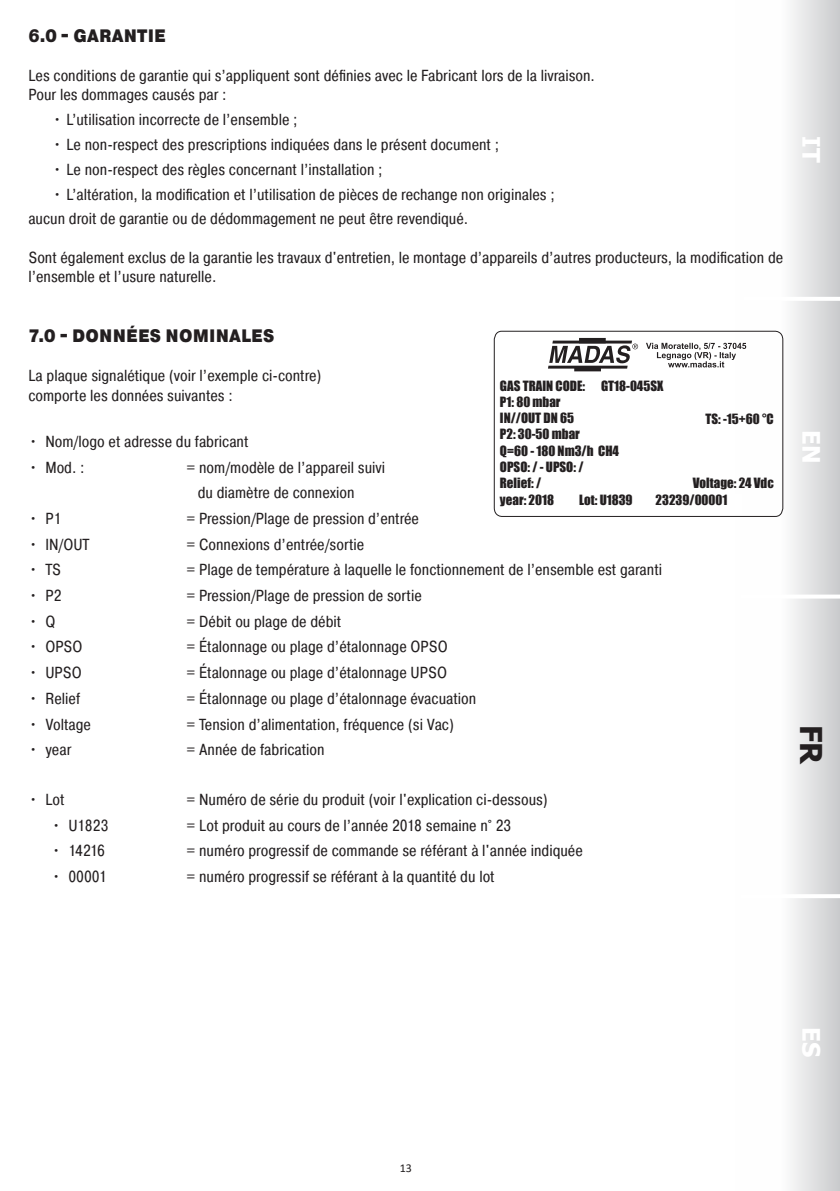
<style>
.page{position:relative;width:840px;height:1191px;background:#fff}
.page>*{position:absolute;margin:0;border:0;box-sizing:border-box;transform-origin:0 0}
.t1{font:700 30px "Tahoma";color:#231f20}
.t2{font:700 24px "Tahoma";color:#fff}
.t3{font:900 18px "Pragmatica Cond";letter-spacing:.01em;color:#231f20}
.t4{font:16px/19.2px "Pragmatica Cond";color:#231f20}
.t5{font:13px "Impact";color:#231f20}
.t6{font:12px "Calibri";color:#231f20}
</style>
<div class="page">
<div style="left:734px;top:0;width:105px;height:1191px;background:linear-gradient(to right,#fff,#d4d5d7)"></div>
<hr style="left:743px;top:297px;width:96px;height:4px;background:#fff">
<hr style="left:740px;top:594px;width:99px;height:4px;background:#fff">
<hr style="left:740px;top:894px;width:99px;height:4px;background:#fff">
<div style="left:493px;top:331px;width:289px;height:186px;border:1px solid #231f20;border-radius:8px"></div>
<div style="left:499px;top:494px;width:242px;height:20px;background:#fff"></div>
<hr style="left:552px;top:340px;width:79px;height:3px;background:#231f20">
<hr style="left:547px;top:366px;width:80px;height:2px;background:#231f20">
<div style="left:578px;top:338px;width:27px;height:5px;background:#231f20"></div>
<div style="left:574px;top:366px;width:26px;height:5px;background:#231f20"></div>
<svg style="left:549px;top:343px;width:88px;height:20px"></svg>
<svg style="left:646px;top:343px;width:99px;height:24px"></svg>
<p class="t3" style="left:28px;top:25px;width:139px">6.0 - GARANTIE</p>
<p class="t4" style="left:28px;top:66px;width:568px">Les conditions de garantie qui s’appliquent sont définies avec le Fabricant lors de la livraison.</p>
<p class="t4" style="left:28px;top:85px;width:200px">Pour les dommages causés par :</p>
<p class="t4" style="left:52px;top:110px;width:246px">• L’utilisation incorrecte de l’ensemble ;</p>
<p class="t4" style="left:52px;top:135px;width:448px">• Le non-respect des prescriptions indiquées dans le présent document ;</p>
<p class="t4" style="left:52px;top:159px;width:331px">• Le non-respect des règles concernant l’installation ;</p>
<p class="t4" style="left:52px;top:184px;width:503px">• L’altération, la modification et l’utilisation de pièces de rechange non originales ;</p>
<p class="t4" style="left:28px;top:209px;width:441px">aucun droit de garantie ou de dédommagement ne peut être revendiqué.</p>
<p class="t4" style="left:28px;top:248px;width:756px">Sont également exclus de la garantie les travaux d'entretien, le montage d’appareils d’autres producteurs, la modification de l’ensemble et l’usure naturelle.</p>
<p class="t3" style="left:28px;top:324px;width:247px">7.0 - DONNÉES NOMINALES</p>
<p class="t4" style="left:28px;top:366px;width:294px;line-height:20px">La plaque signalétique (voir l’exemple ci-contre) comporte les données suivantes :</p>
<p class="t4" style="left:28px;top:432px;width:221px">• Nom/logo et adresse du fabricant</p>
<p class="t4" style="left:28px;top:457px;width:58px">• Mod. :</p>
<p class="t4" style="left:186px;top:457px;width:200px">= nom/modèle de l’appareil suivi</p>
<p class="t4" style="left:198px;top:483px;width:158px">du diamètre de connexion</p>
<p class="t4" style="left:28px;top:509px;width:35px">• P1</p>
<p class="t4" style="left:186px;top:509px;width:234px">= Pression/Plage de pression d’entrée</p>
<p class="t4" style="left:28px;top:534px;width:63px">• IN/OUT</p>
<p class="t4" style="left:186px;top:534px;width:179px">= Connexions d’entrée/sortie</p>
<p class="t4" style="left:28px;top:560px;width:34px">• TS</p>
<p class="t4" style="left:186px;top:560px;width:477px">= Plage de température à laquelle le fonctionnement de l’ensemble est garanti</p>
<p class="t4" style="left:28px;top:586px;width:35px">• P2</p>
<p class="t4" style="left:186px;top:586px;width:236px">= Pression/Plage de pression de sortie</p>
<p class="t4" style="left:28px;top:611px;width:28px">• Q</p>
<p class="t4" style="left:186px;top:611px;width:156px">= Débit ou plage de débit</p>
<p class="t4" style="left:28px;top:637px;width:56px">• OPSO</p>
<p class="t4" style="left:186px;top:637px;width:262px">= Étalonnage ou plage d’étalonnage OPSO</p>
<p class="t4" style="left:28px;top:663px;width:55px">• UPSO</p>
<p class="t4" style="left:186px;top:663px;width:262px">= Étalonnage ou plage d’étalonnage UPSO</p>
<p class="t4" style="left:28px;top:688px;width:53px">• Relief</p>
<p class="t4" style="left:186px;top:688px;width:291px">= Étalonnage ou plage d’étalonnage évacuation</p>
<p class="t4" style="left:28px;top:714px;width:64px">• Voltage</p>
<p class="t4" style="left:186px;top:714px;width:269px">= Tension d’alimentation, fréquence (si Vac)</p>
<p class="t4" style="left:28px;top:740px;width:45px">• year</p>
<p class="t4" style="left:186px;top:740px;width:139px">= Année de fabrication</p>
<p class="t4" style="left:28px;top:789px;width:38px">• Lot</p>
<p class="t4" style="left:186px;top:789px;width:362px">= Numéro de série du produit (voir l'explication ci-dessous)</p>
<p class="t4" style="left:51px;top:815px;width:59px">• U1823</p>
<p class="t4" style="left:186px;top:815px;width:326px">= Lot produit au cours de l’année 2018 semaine n° 23</p>
<p class="t4" style="left:51px;top:841px;width:55px">• 14216</p>
<p class="t4" style="left:186px;top:841px;width:397px">= numéro progressif de commande se référant à l'année indiquée</p>
<p class="t4" style="left:51px;top:866px;width:57px">• 00001</p>
<p class="t4" style="left:186px;top:866px;width:309px">= numéro progressif se référant à la quantité du lot</p>
<p class="t5" style="left:499px;top:376px;width:165px">GAS TRAIN CODE: GT18-045SX</p>
<p class="t5" style="left:499px;top:392px;width:62px">P1: 80 mbar</p>
<p class="t5" style="left:499px;top:408px;width:76px">IN//OUT DN 65</p>
<p class="t5" style="left:499px;top:424px;width:81px">P2: 30-50 mbar</p>
<p class="t5" style="left:499px;top:440px;width:121px">Q=60 - 180 Nm3/h CH4</p>
<p class="t5" style="left:499px;top:457px;width:85px">OPSO: / - UPSO: /</p>
<p class="t5" style="left:499px;top:473px;width:43px">Relief: /</p>
<p class="t5" style="left:705px;top:408px;width:70px">TS: -15+60 °C</p>
<p class="t5" style="left:692px;top:472px;width:82px">Voltage: 24 Vdc</p>
<p class="t5" style="left:499px;top:489px;width:55px">year: 2018</p>
<p class="t5" style="left:579px;top:489px;width:55px">Lot: U1839</p>
<p class="t5" style="left:655px;top:489px;width:73px">23239/00001</p>
<h2 class="t2" style="left:827px;top:136px;width:28px;rotate:90deg">IT</h2>
<h2 class="t2" style="left:827px;top:430px;width:35px;rotate:90deg">EN</h2>
<h1 class="t1" style="left:831px;top:724px;width:41px;rotate:90deg">FR</h1>
<p class="t6" style="left:399px;top:1159px;width:14px">13</p>
<h2 class="t2" style="left:827px;top:1027px;width:31px;rotate:90deg">ES</h2>
</div>
